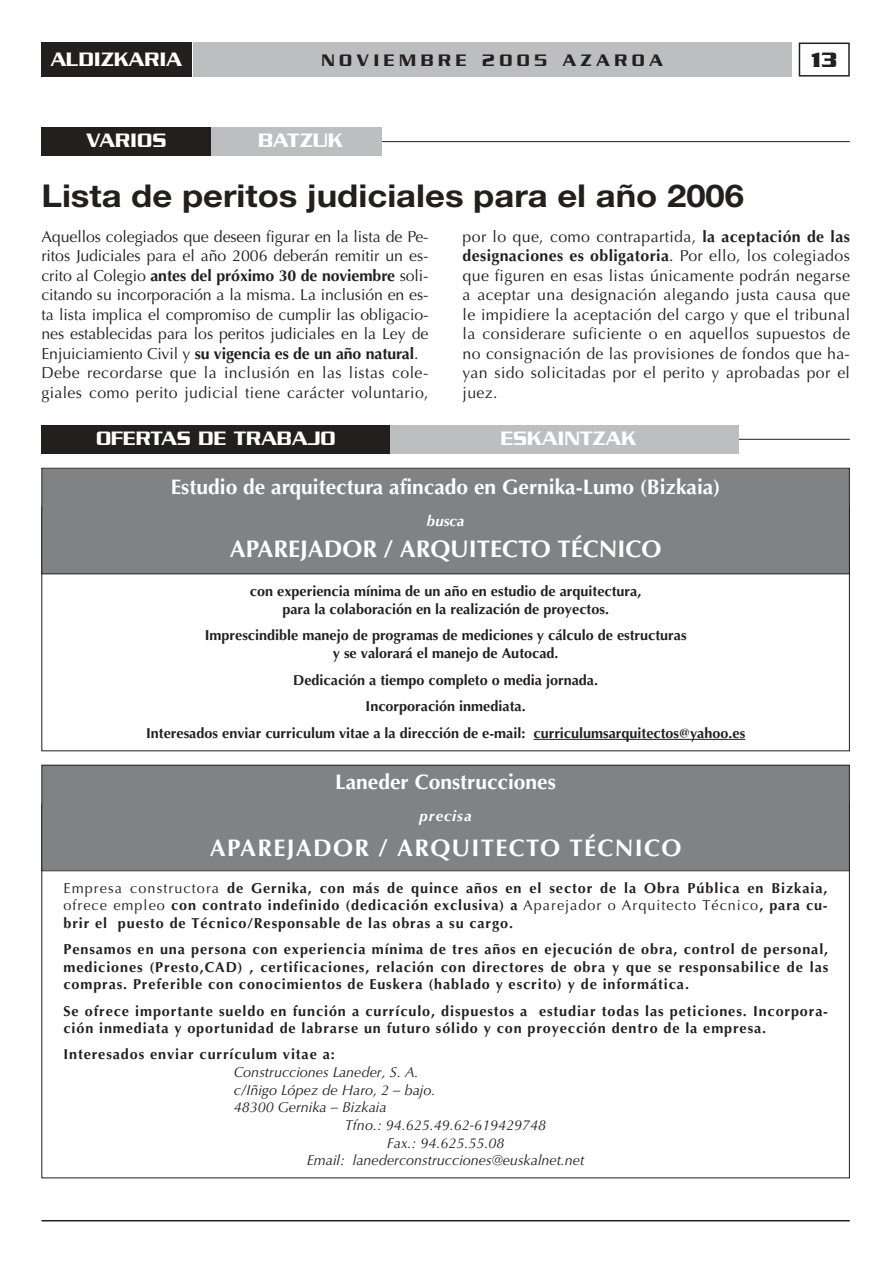
<style>
.page{position:relative;width:893px;height:1262px;background:#fff}
.page>*{position:absolute;margin:0;border:0;box-sizing:border-box;transform-origin:0 0}
.t1{font:700 31.5px "Helvetica Neue";color:#231f1f;scale:1.1 1}
.t2{font:700 24px "Optima";color:#fff}
.t3{font:700 24px "Optima";letter-spacing:.055em;color:#fff}
.t4{font:700 22.5px "Serpentine";color:#231f1f}
.t5{font:700 21px "Optima";color:#fff}
.t6{font:500 21px "Serpentine";color:#fff}
.t7{font:500 18px "Serpentine";letter-spacing:.25em;color:#231f1f}
.t8{font:15.9px/19.5px "Optima";letter-spacing:-.005em;color:#231f1f}
.t9{font:italic 700 15px "Optima";letter-spacing:.06em;color:#fff}
.t10{font:700 14.4px/17.7px "Optima";color:#231f1f;text-align:center}
.t11{font:700 14.4px/17.7px "Optima";letter-spacing:.06em;color:#231f1f}
.t12{font:italic 14.4px "Optima";color:#231f1f}
.s1{font-weight:700}
.s2{font-weight:400}
</style>
<div class="page">
<hr style="left:41px;top:1220px;width:808px;height:1px;background:#231f1f">
<div style="left:798px;top:43px;width:51px;height:34px;border:2px solid #231f1f"></div>
<div style="left:41px;top:43px;width:150px;height:34px;background:#231f1f"></div>
<div style="left:193px;top:43px;width:598px;height:34px;background:#bcbec0"></div>
<hr style="left:324px;top:141px;width:525px;height:1px;background:#231f1f">
<div style="left:41px;top:128px;width:171px;height:28px;background:#231f1f"></div>
<div style="left:212px;top:128px;width:170px;height:28px;background:#bcbec0"></div>
<hr style="left:324px;top:439px;width:525px;height:1px;background:#231f1f">
<div style="left:41px;top:425px;width:349px;height:29px;background:#231f1f"></div>
<div style="left:390px;top:425px;width:349px;height:29px;background:#bcbec0"></div>
<hr style="left:533px;top:739px;width:212px;height:1px;background:#231f1f">
<div style="left:42px;top:468px;width:807px;height:105px;background:#808284"></div>
<div style="left:41px;top:468px;width:808px;height:106px;border:1px solid #231f1f"></div>
<div style="left:42px;top:765px;width:807px;height:105px;background:#808284"></div>
<div style="left:41px;top:765px;width:808px;height:106px;border:1px solid #231f1f"></div>
<h3 class="t6" style="left:51px;top:46px;width:133px">ALDIZKARIA</h3>
<p class="t7" style="left:321px;top:49px;width:343px">NOVIEMBRE 2005 AZAROA</p>
<h3 class="t4" style="left:811px;top:53px;width:28px">13</h3>
<h3 class="t6" style="left:87px;top:127px;width:81px">VARIOS</h3>
<h3 class="t6" style="left:258px;top:127px;width:86px">BATZUK</h3>
<h1 class="t1" style="left:41px;top:184px;width:640px">Lista de peritos judiciales para el año 2006</h1>
<p class="t8" style="left:41px;top:228px;width:388px">Aquellos colegiados que deseen figurar en la lista de Pe&shy;ritos Judiciales para el año 2006 deberán remitir un es&shy;crito al Colegio <span class="s1">antes del próximo 30 de noviembre</span> soli&shy;citando su incorporación a la misma. La inclusión en es&shy;ta lista implica el compromiso de cumplir las obligacio&shy;nes establecidas para los peritos judiciales en la Ley de Enjuiciamiento Civil y <span class="s1">su vigencia es de un año natural</span>.<br>Debe recordarse que la inclusión en las listas cole&shy;giales como perito judicial tiene carácter voluntario,</p>
<p class="t8" style="left:462px;top:228px;width:389px;text-align:justify">por lo que, como contrapartida, <span class="s1">la aceptación de las designaciones es obligatoria</span>. Por ello, los colegiados que figuren en esas listas únicamente podrán negarse a aceptar una designación alegando justa causa que le impidiere la aceptación del cargo y que el tribunal la considerare suficiente o en aquellos supuestos de no consignación de las provisiones de fondos que ha&shy;yan sido solicitadas por el perito y aprobadas por el juez.</p>
<h3 class="t6" style="left:96px;top:425px;width:241px">OFERTAS DE TRABAJO</h3>
<h3 class="t6" style="left:501px;top:425px;width:137px">ESKAINTZAK</h3>
<h3 class="t5" style="left:171px;top:477px;width:551px">Estudio de arquitectura afincado en Gernika-Lumo (Bizkaia)</h3>
<p class="t9" style="left:427px;top:513px;width:39px">busca</p>
<h2 class="t2" style="left:230px;top:537px;width:433px">APAREJADOR / ARQUITECTO TÉCNICO</h2>
<p class="t10" style="left:250px;top:583px;width:393px">con experiencia mínima de un año en estudio de arquitectura, para la colaboración en la realización de proyectos.</p>
<p class="t10" style="left:205px;top:627px;width:483px">Imprescindible manejo de programas de mediciones y cálculo de estructuras y se valorará el manejo de Autocad.</p>
<p class="t10" style="left:146px;top:667px;width:600px;line-height:26.7px">Dedicación a tiempo completo o media jornada.<br>Incorporación inmediata.<br>Interesados enviar curriculum vitae a la dirección de e-mail: curriculumsarquitectos@yahoo.es</p>
<h3 class="t5" style="left:335px;top:771px;width:222px">Laneder Construcciones</h3>
<p class="t9" style="left:419px;top:808px;width:53px">precisa</p>
<h2 class="t3" style="left:210px;top:836px;width:473px">APAREJADOR / ARQUITECTO TÉCNICO</h2>
<p class="t10" style="left:63px;top:879px;width:765px;text-align:justify"><span class="s2">Empresa constructora</span> de Gernika, con más de quince años en el sector de la Obra Pública en Bizkaia, <span class="s2">ofrece empleo</span> con contrato indefinido (dedicación exclusiva) a <span class="s2">Aparejador o Arquitecto Técnico</span>, para cu&shy;brir el puesto de Técnico/Responsable de las obras a su cargo.</p>
<p class="t10" style="left:63px;top:940px;width:766px;text-align:justify">Pensamos en una persona con experiencia mínima de tres años en ejecución de obra, control de personal, mediciones (Presto,CAD) , certificaciones, relación con directores de obra y que se responsabilice de las compras. Preferible con conocimientos de Euskera (hablado y escrito) y de informática.</p>
<p class="t11" style="left:63px;top:1002px;width:765px">Se ofrece importante sueldo en función a currículo, dispuestos a estudiar todas las peticiones. Incorpora&shy;ción inmediata y oportunidad de labrarse un futuro sólido y con proyección dentro de la empresa.</p>
<p class="t11" style="left:63px;top:1046px;width:273px">Interesados enviar currículum vitae a:</p>
<p class="t12" style="left:234px;top:1065px;width:186px">Construcciones Laneder, S. A.</p>
<p class="t12" style="left:234px;top:1082px;width:203px">c/Iñigo López de Haro, 2 – bajo.</p>
<p class="t12" style="left:234px;top:1100px;width:154px">48300 Gernika – Bizkaia</p>
<p class="t12" style="left:345px;top:1118px;width:203px">Tfno.: 94.625.49.62-619429748</p>
<p class="t12" style="left:387px;top:1135px;width:119px">Fax.: 94.625.55.08</p>
<p class="t12" style="left:307px;top:1153px;width:279px">Email: lanederconstrucciones@euskalnet.net</p>
</div>
